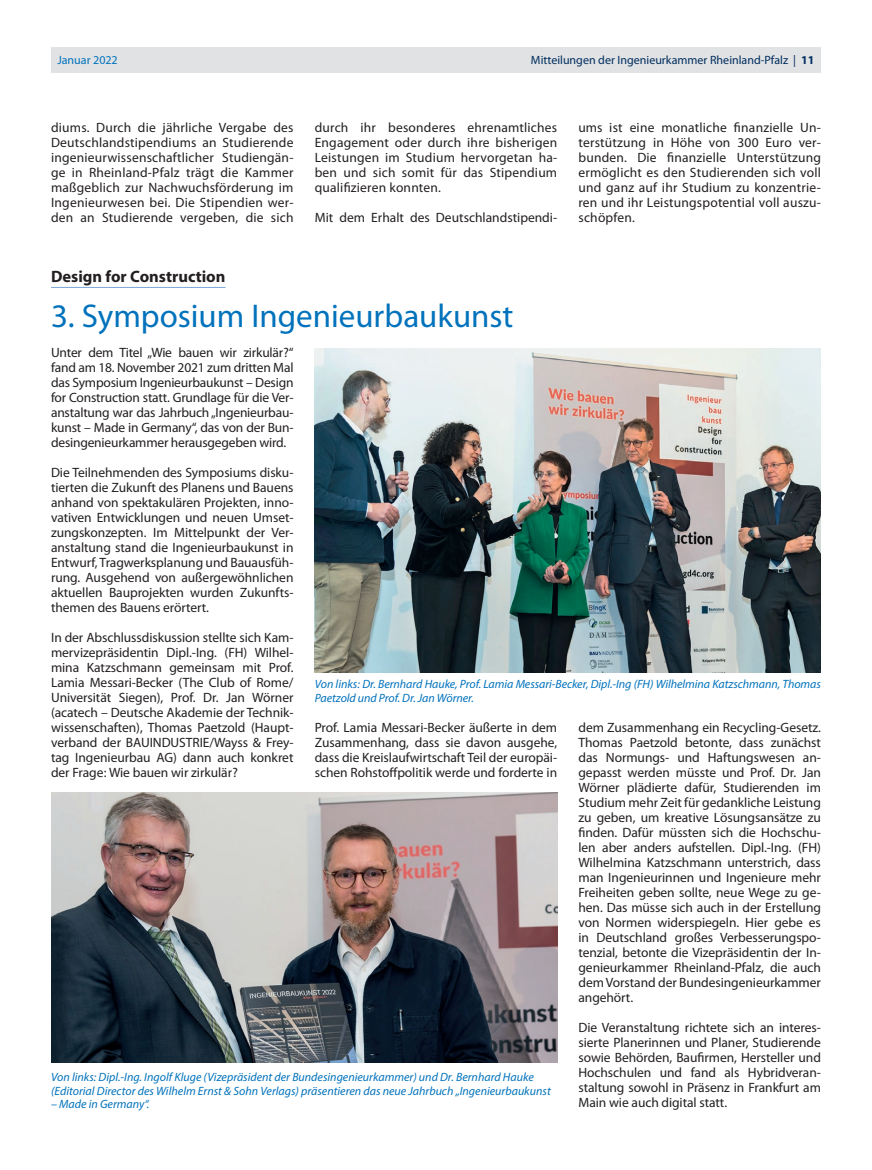
<style>
.page{position:relative;width:872px;height:1170px;background:#fff}
.page>*{position:absolute;margin:0;border:0;box-sizing:border-box;transform-origin:0 0}
.t1{font:33px "Myriad Pro";color:#0072bc}
.t2{font:700 16.5px "Myriad Pro";color:#231f20}
.t3{font:13.5px/15px "Myriad Pro";letter-spacing:-.005em;color:#231f20;text-align:justify}
.t4{font:italic 12px/13.5px "Myriad Pro";color:#0072bc}
.t5{font:12px "Myriad Pro";color:#002d5e}
.t6{font:12px "Myriad Pro";color:#0072bc}
.s1{font-weight:700}
</style>
<div class="page">
<div style="left:51px;top:47px;width:770px;height:25px;background:#e1e2e4"></div>
<hr style="left:51px;top:287px;width:174px;height:1px;background:#7ca7d8">
<img style="left:315px;top:348px;width:506px;height:324px">
<img style="left:51px;top:792px;width:506px;height:270px">
<p class="t6" style="left:57px;top:53px;width:62px">Januar 2022</p>
<p class="t5" style="left:531px;top:53px;width:285px">Mitteilungen der Ingenieurkammer Rheinland-Pfalz | <span class="s1">11</span></p>
<p class="t3" style="left:51px;top:120px;width:244px">diums. Durch die jährliche Vergabe des Deutschlandstipendiums an Studierende ingenieurwissenschaftlicher Studiengän&shy;ge in Rheinland-Pfalz trägt die Kammer maßgeblich zur Nachwuchsförderung im Ingenieurwesen bei. Die Stipendien wer&shy;den an Studierende vergeben, die sich</p>
<p class="t3" style="left:315px;top:120px;width:244px">durch ihr besonderes ehrenamtliches Engagement oder durch ihre bisherigen Leistungen im Studium hervorgetan ha&shy;ben und sich somit für das Stipendium qualifizieren konnten.</p>
<p class="t3" style="left:315px;top:210px;width:244px">Mit dem Erhalt des Deutschlandstipendi-</p>
<p class="t3" style="left:578px;top:120px;width:244px">ums ist eine monatliche finanzielle Un&shy;terstützung in Höhe von 300 Euro ver&shy;bunden. Die finanzielle Unterstützung ermöglicht es den Studierenden sich voll und ganz auf ihr Studium zu konzentrie&shy;ren und ihr Leistungspotential voll auszu&shy;schöpfen.</p>
<p class="t2" style="left:51px;top:267px;width:176px">Design for Construction</p>
<h1 class="t1" style="left:51px;top:298px;width:464px">3. Symposium Ingenieurbaukunst</h1>
<p class="t3" style="left:51px;top:345px;width:244px">Unter dem Titel „Wie bauen wir zirkulär?“ fand am 18. November 2021 zum dritten Mal das Symposium Ingenieurbaukunst – Design for Construction statt. Grundlage für die Ver&shy;anstaltung war das Jahrbuch „Ingenieurbau&shy;kunst – Made in Germany“, das von der Bun&shy;desingenieurkammer herausgegeben wird.</p>
<p class="t3" style="left:51px;top:465px;width:244px">Die Teilnehmenden des Symposiums disku&shy;tierten die Zukunft des Planens und Bauens anhand von spektakulären Projekten, inno&shy;vativen Entwicklungen und neuen Umset&shy;zungskonzepten. Im Mittelpunkt der Ver&shy;anstaltung stand die Ingenieurbaukunst in Entwurf, Tragwerksplanung und Bauausfüh&shy;rung. Ausgehend von außergewöhnlichen aktuellen Bauprojekten wurden Zukunfts&shy;themen des Bauens erörtert.</p>
<p class="t3" style="left:51px;top:630px;width:244px">In der Abschlussdiskussion stellte sich Kam&shy;mervizepräsidentin Dipl.-Ing. (FH) Wilhel&shy;mina Katzschmann gemeinsam mit Prof.<br>Lamia Messari-Becker (The Club of Rome/ Universität Siegen), Prof. Dr. Jan Wörner (acatech – Deutsche Akademie der Technik&shy;wissenschaften), Thomas Paetzold (Haupt&shy;verband der BAUINDUSTRIE/Wayss &amp; Frey&shy;tag Ingenieurbau AG) dann auch konkret der Frage: Wie bauen wir zirkulär?</p>
<p class="t4" style="left:315px;top:677px;width:507px">Von links: Dr. Bernhard Hauke, Prof. Lamia Messari-Becker, Dipl.-Ing (FH) Wilhelmina Katzschmann, Thomas<br>Paetzold und Prof. Dr. Jan Wörner.</p>
<p class="t3" style="left:315px;top:720px;width:244px">Prof. Lamia Messari-Becker äußerte in dem Zusammenhang, dass sie davon ausgehe, dass die Kreislaufwirtschaft Teil der europäi&shy;schen Rohstoffpolitik werde und forderte in</p>
<p class="t3" style="left:578px;top:720px;width:244px">dem Zusammenhang ein Recycling-Gesetz.<br>Thomas Paetzold betonte, dass zunächst das Normungs- und Haftungswesen an&shy;gepasst werden müsste und Prof. Dr. Jan Wörner plädierte dafür, Studierenden im Studium mehr Zeit für gedankliche Leistung zu geben, um kreative Lösungsansätze zu finden. Dafür müssten sich die Hochschu&shy;len aber anders aufstellen. Dipl.-Ing. (FH)<br>Wilhelmina Katzschmann unterstrich, dass man Ingenieurinnen und Ingenieure mehr Freiheiten geben sollte, neue Wege zu ge&shy;hen. Das müsse sich auch in der Erstellung von Normen widerspiegeln. Hier gebe es in Deutschland großes Verbesserungspo&shy;tenzial, betonte die Vizepräsidentin der In&shy;genieurkammer Rheinland-Pfalz, die auch dem Vorstand der Bundesingenieurkammer angehört.</p>
<p class="t3" style="left:578px;top:1020px;width:244px">Die Veranstaltung richtete sich an interes&shy;sierte Planerinnen und Planer, Studierende sowie Behörden, Baufirmen, Hersteller und Hochschulen und fand als Hybridveran&shy;staltung sowohl in Präsenz in Frankfurt am Main wie auch digital statt.</p>
<p class="t4" style="left:51px;top:1070px;width:501px">Von links: Dipl.-Ing. Ingolf Kluge (Vizepräsident der Bundesingenieurkammer) und Dr. Bernhard Hauke (Editorial Director des Wilhelm Ernst &amp; Sohn Verlags) präsentieren das neue Jahrbuch „Ingenieurbaukunst</p>
<p class="t4" style="left:51px;top:1097px;width:100px">– Made in Germany“.</p>
</div>
